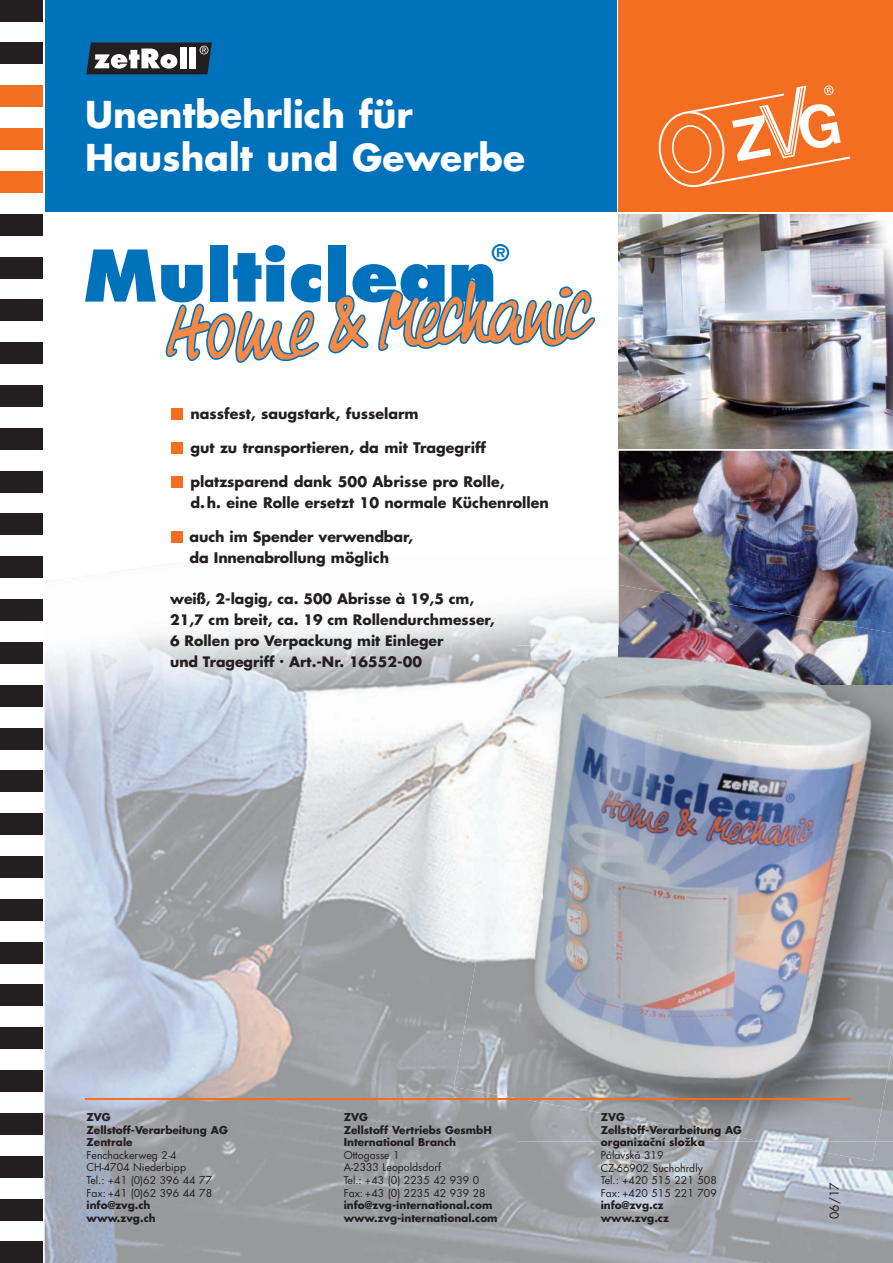
<style>
.page{position:relative;width:893px;height:1263px;background:#fff}
.page>*{position:absolute;margin:0;border:0;box-sizing:border-box;transform-origin:0 0}
.t1{font:800 69.15px "Futura";color:#0072bc}
.t2{font:700 36px/43.2px "Futura";color:#fff}
.t3{font:700 21.9px "Futura";color:#0072bc}
.t4{font:700 14.25px/21px "Futura";color:#231f20}
.t5{font:700 14.1px/21px "Futura";color:#231f20}
.t6{font:12px "Futura";color:#231f20}
.t7{font:700 10.5px/12.6px "Futura";color:#231f20}
.t8{font:10.5px/12.6px "Futura";color:#231f20}
.t9{font:700 10.5px/12.6px "Futura CE";color:#231f20}
.t10{font:10.5px/12.6px "Futura CE";color:#231f20}
</style>
<div class="page">
<div style="left:45px;top:0;width:572px;height:212px;background:#0072bc"></div>
<div style="left:619px;top:0;width:274px;height:212px;background:#f36e21"></div>
<svg style="left:658px;top:85px;width:192px;height:103px"></svg>
<div style="left:0;top:0;width:43px;height:21px;background:#231f20"></div>
<div style="left:0;top:43px;width:42px;height:21px;background:#231f20"></div>
<div style="left:0;top:86px;width:42px;height:21px;background:#f36e21"></div>
<div style="left:0;top:128px;width:42px;height:22px;background:#f36e21"></div>
<div style="left:0;top:171px;width:42px;height:22px;background:#f36e21"></div>
<div style="left:0;top:214px;width:42px;height:21px;background:#231f20"></div>
<div style="left:0;top:257px;width:42px;height:21px;background:#231f20"></div>
<div style="left:0;top:300px;width:42px;height:21px;background:#231f20"></div>
<div style="left:0;top:343px;width:42px;height:21px;background:#231f20"></div>
<div style="left:0;top:385px;width:42px;height:22px;background:#231f20"></div>
<div style="left:0;top:428px;width:42px;height:21px;background:#231f20"></div>
<div style="left:0;top:471px;width:42px;height:21px;background:#231f20"></div>
<div style="left:0;top:514px;width:42px;height:21px;background:#231f20"></div>
<div style="left:0;top:557px;width:42px;height:21px;background:#231f20"></div>
<div style="left:0;top:599px;width:42px;height:22px;background:#231f20"></div>
<div style="left:0;top:642px;width:42px;height:21px;background:#231f20"></div>
<div style="left:0;top:685px;width:42px;height:21px;background:#231f20"></div>
<div style="left:0;top:728px;width:42px;height:21px;background:#231f20"></div>
<div style="left:0;top:771px;width:42px;height:21px;background:#231f20"></div>
<div style="left:0;top:813px;width:42px;height:22px;background:#231f20"></div>
<div style="left:0;top:856px;width:42px;height:22px;background:#231f20"></div>
<div style="left:0;top:899px;width:42px;height:21px;background:#231f20"></div>
<div style="left:0;top:942px;width:42px;height:21px;background:#231f20"></div>
<div style="left:0;top:985px;width:43px;height:21px;background:#231f20"></div>
<div style="left:0;top:1028px;width:42px;height:21px;background:#231f20"></div>
<div style="left:0;top:1070px;width:42px;height:22px;background:#231f20"></div>
<div style="left:0;top:1113px;width:42px;height:21px;background:#231f20"></div>
<div style="left:0;top:1156px;width:42px;height:21px;background:#231f20"></div>
<div style="left:0;top:1199px;width:42px;height:21px;background:#231f20"></div>
<div style="left:0;top:1242px;width:42px;height:21px;background:#231f20"></div>
<img style="left:45px;top:626px;width:366px;height:250px">
<img style="left:378px;top:610px;width:154px;height:187px">
<img style="left:618px;top:557px;width:1px;height:15px">
<img style="left:45px;top:876px;width:47px;height:387px">
<img style="left:411px;top:783px;width:72px;height:139px">
<img style="left:47px;top:848px;width:417px;height:368px">
<img style="left:433px;top:947px;width:75px;height:316px">
<img style="left:508px;top:1099px;width:60px;height:164px">
<img style="left:568px;top:1141px;width:54px;height:122px">
<img style="left:92px;top:1163px;width:386px;height:100px">
<img style="left:622px;top:1141px;width:271px;height:122px">
<img style="left:619px;top:451px;width:274px;height:134px">
<div style="left:172px;top:409px;width:11px;height:11px;background:#f36e21"></div>
<div style="left:172px;top:443px;width:11px;height:11px;background:#f36e21"></div>
<div style="left:172px;top:476px;width:11px;height:11px;background:#f36e21"></div>
<div style="left:172px;top:531px;width:11px;height:11px;background:#f36e21"></div>
<img style="left:517px;top:645px;width:1px;height:76px">
<img style="left:517px;top:1108px;width:124px;height:33px">
<img style="left:532px;top:572px;width:87px;height:73px">
<img style="left:511px;top:729px;width:6px;height:30px">
<img style="left:483px;top:759px;width:34px;height:339px">
<img style="left:454px;top:922px;width:53px;height:174px">
<img style="left:763px;top:1141px;width:113px;height:20px">
<img style="left:619px;top:585px;width:274px;height:100px">
<img style="left:518px;top:645px;width:218px;height:475px">
<img style="left:517px;top:721px;width:56px;height:387px">
<img style="left:676px;top:685px;width:217px;height:423px">
<img style="left:641px;top:1086px;width:245px;height:55px">
<svg style="left:86px;top:42px;width:126px;height:32px;background:#676b6f"></svg>
<hr style="left:85px;top:1098px;width:765px;height:1px;background:#f36e21">
<svg style="left:328px;top:295px;width:40px;height:59px"></svg>
<svg style="left:166px;top:304px;width:153px;height:59px"></svg>
<svg style="left:378px;top:279px;width:217px;height:72px"></svg>
<img style="left:619px;top:214px;width:274px;height:234px">
<h2 class="t2" style="left:85px;top:93px;width:441px">Unentbehrlich für<br>Haushalt und Gewerbe</h2>
<h1 class="t1" style="left:83px;top:232px;width:415px">Multiclean</h1>
<h3 class="t3" style="left:492px;top:239px;width:19px">®</h3>
<p class="t4" style="left:190px;top:403px;width:230px">nassfest, saugstark, fusselarm</p>
<p class="t4" style="left:190px;top:437px;width:297px">gut zu transportieren, da mit Tragegriff</p>
<p class="t4" style="left:190px;top:471px;width:360px">platzsparend dank 500 Abrisse pro Rolle,<br>d. h. eine Rolle ersetzt 10 normale Küchenrollen</p>
<p class="t4" style="left:190px;top:525px;width:225px">auch im Spender verwendbar, da Innenabrollung möglich</p>
<p class="t5" style="left:170px;top:587px;width:326px">weiß, 2-lagig, ca. 500 Abrisse à 19,5 cm, 21,7 cm breit, ca. 19 cm Rollendurchmesser, 6 Rollen pro Verpackung mit Einleger<br>und Tragegriff · Art.-Nr. 16552-00</p>
<p class="t7" style="left:87px;top:1111px;width:143px">ZVG<br>Zellstoff-Verarbeitung AG<br>Zentrale</p>
<p class="t8" style="left:87px;top:1149px;width:127px">Fenchackerweg 2-4<br>CH-4704 Niederbipp<br>Tel.: +41 (0)62 396 44 77<br>Fax: +41 (0)62 396 44 78</p>
<p class="t7" style="left:87px;top:1199px;width:71px">info@zvg.ch www.zvg.ch</p>
<p class="t7" style="left:344px;top:1111px;width:150px">ZVG<br>Zellstoff Vertriebs GesmbH<br>International Branch</p>
<p class="t8" style="left:344px;top:1149px;width:144px">Ottogasse 1<br>A-2333 Leopoldsdorf<br>Tel.: +43 (0) 2235 42 939 0<br>Fax: +43 (0) 2235 42 939 28</p>
<p class="t7" style="left:344px;top:1199px;width:155px">info@zvg-international.com www.zvg-international.com</p>
<p class="t9" style="left:601px;top:1110px;width:143px">ZVG<br>Zellstoff-Verarbeitung AG organizační složka</p>
<p class="t10" style="left:601px;top:1149px;width:118px">Pálavská 319<br>CZ-66902 Suchohrdly<br>Tel.: +420 515 221 508<br>Fax: +420 515 221 709</p>
<p class="t9" style="left:601px;top:1198px;width:70px">info@zvg.cz www.zvg.cz</p>
<p class="t6" style="left:827px;top:1219px;width:38px;rotate:-90deg">06/17</p>
</div>
